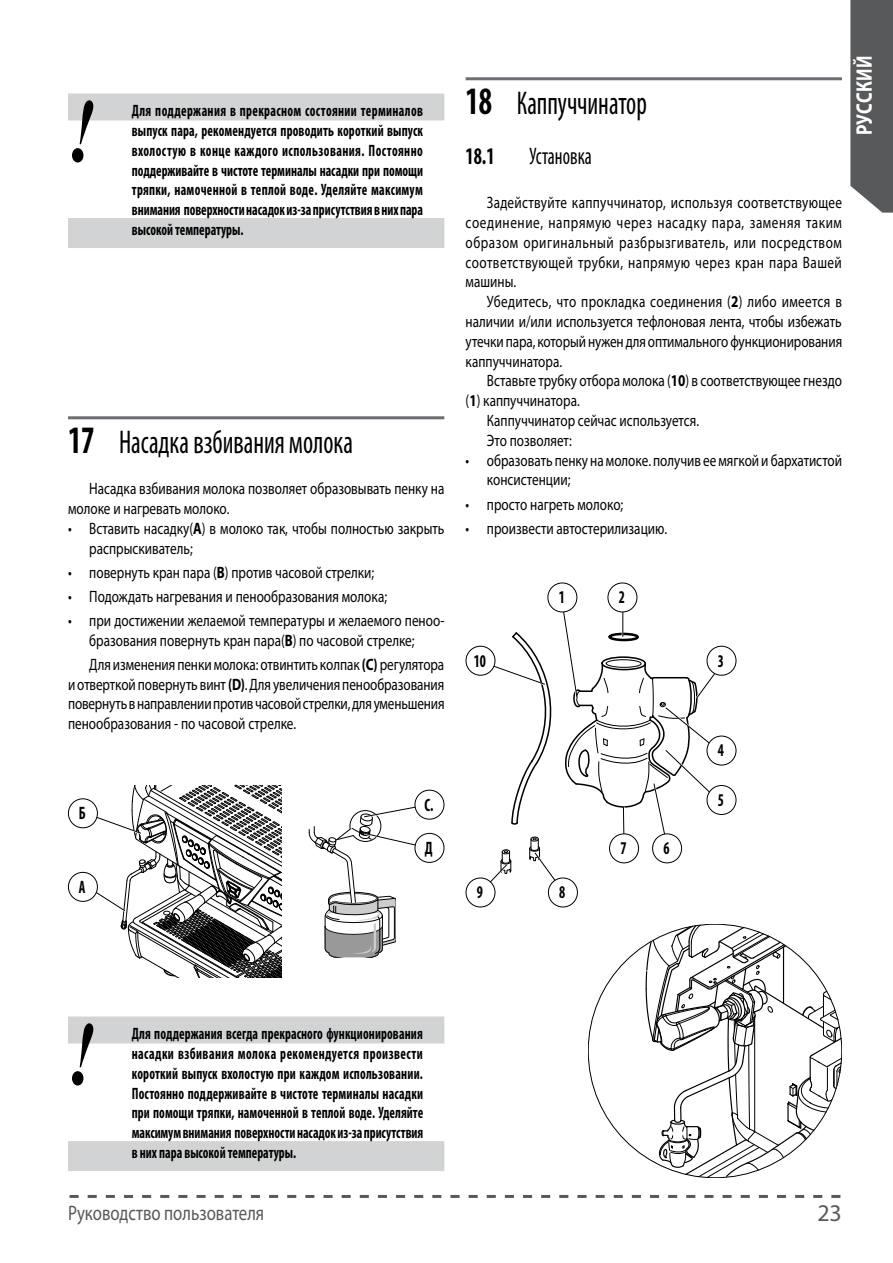
<style>
.page{position:relative;width:893px;height:1263px;background:#fff}
.page>*{position:absolute;margin:0;border:0;box-sizing:border-box;transform-origin:0 0}
.t1{font:italic 700 90px "Times New Roman";color:#000;scale:.8 1}
.t2{font:condensed 33px "Myriad Pro";color:#000;scale:.8 1}
.t3{font:condensed 24px "Myriad Pro";color:#000;scale:.8 1}
.t4{font:700 condensed 24px "Myriad Pro";color:#000;scale:.8 1}
.t5{font:24px "Myriad Pro";color:#58595b}
.t6{font:700 22.5px "Myriad Pro";letter-spacing:.015em;color:#fff;scale:.8 1}
.t7{font:21px "Myriad Pro";color:#58595b;scale:.8 1}
.t8{font:700 condensed 18px "Myriad Pro";color:#000;scale:.8 1}
.t9{font:16.5px/19.8px "Myriad Pro";color:#000;scale:.8 1}
.t10{font:700 condensed 16.5px/19.8px "Myriad Pro";color:#000;text-align:justify;scale:.8 1}
.s1{font-weight:700;font-size:39px}
.s2{font-weight:700}
</style>
<div class="page">
<svg style="left:70px;top:1195px;width:770px;height:3px"></svg>
<svg style="left:850px;top:0;width:43px;height:213px;background:#616264"></svg>
<div style="left:68px;top:93px;width:376px;height:27px;background:#d1d3d4"></div>
<div style="left:68px;top:218px;width:376px;height:30px;background:#d1d3d4"></div>
<hr style="left:68px;top:416px;width:376px;height:3px;background:#6d6e71">
<svg style="left:87px;top:785px;width:195px;height:193px"></svg>
<svg style="left:309px;top:804px;width:117px;height:153px"></svg>
<div style="left:68px;top:872px;width:29px;height:29px;background:#fff;border-radius:50%"></div>
<div style="left:68px;top:872px;width:30px;height:30px;border:1px solid #000;border-radius:50%"></div>
<div style="left:68px;top:799px;width:29px;height:29px;background:#fff;border-radius:50%"></div>
<div style="left:68px;top:798px;width:30px;height:30px;border:1px solid #000;border-radius:50%"></div>
<div style="left:415px;top:790px;width:29px;height:29px;background:#fff;border-radius:50%"></div>
<div style="left:415px;top:790px;width:29px;height:29px;border:1px solid #000;border-radius:50%"></div>
<div style="left:415px;top:833px;width:29px;height:29px;background:#fff;border-radius:50%"></div>
<div style="left:415px;top:833px;width:29px;height:30px;border:1px solid #000;border-radius:50%"></div>
<div style="left:68px;top:1016px;width:376px;height:27px;background:#d1d3d4"></div>
<div style="left:68px;top:1141px;width:376px;height:30px;background:#d1d3d4"></div>
<hr style="left:466px;top:77px;width:376px;height:3px;background:#6d6e71">
<svg style="left:486px;top:605px;width:232px;height:282px"></svg>
<div style="left:608px;top:583px;width:29px;height:29px;background:#fff;border-radius:50%"></div>
<div style="left:608px;top:583px;width:29px;height:29px;border:1px solid #000;border-radius:50%"></div>
<div style="left:707px;top:646px;width:29px;height:29px;background:#fff;border-radius:50%"></div>
<div style="left:707px;top:646px;width:29px;height:30px;border:1px solid #000;border-radius:50%"></div>
<div style="left:466px;top:646px;width:29px;height:29px;background:#fff;border-radius:50%"></div>
<div style="left:466px;top:646px;width:29px;height:30px;border:1px solid #000;border-radius:50%"></div>
<div style="left:466px;top:878px;width:29px;height:29px;background:#fff;border-radius:50%"></div>
<div style="left:466px;top:877px;width:29px;height:30px;border:1px solid #000;border-radius:50%"></div>
<div style="left:548px;top:878px;width:29px;height:29px;background:#fff;border-radius:50%"></div>
<div style="left:548px;top:877px;width:30px;height:30px;border:1px solid #000;border-radius:50%"></div>
<div style="left:707px;top:736px;width:29px;height:29px;background:#fff;border-radius:50%"></div>
<div style="left:707px;top:736px;width:29px;height:29px;border:1px solid #000;border-radius:50%"></div>
<div style="left:707px;top:785px;width:29px;height:29px;background:#fff;border-radius:50%"></div>
<div style="left:707px;top:785px;width:29px;height:30px;border:1px solid #000;border-radius:50%"></div>
<div style="left:653px;top:834px;width:29px;height:29px;background:#fff;border-radius:50%"></div>
<div style="left:652px;top:833px;width:30px;height:30px;border:1px solid #000;border-radius:50%"></div>
<div style="left:609px;top:834px;width:29px;height:29px;background:#fff;border-radius:50%"></div>
<div style="left:609px;top:833px;width:30px;height:30px;border:1px solid #000;border-radius:50%"></div>
<div style="left:548px;top:583px;width:29px;height:29px;background:#fff;border-radius:50%"></div>
<div style="left:547px;top:583px;width:30px;height:29px;border:1px solid #000;border-radius:50%"></div>
<svg style="left:645px;top:924px;width:197px;height:254px"></svg>
<h1 class="t1" style="left:68px;top:68px;width:37px">!</h1>
<p class="t10" style="left:132px;top:100px;width:366px">Для поддержания в прекрасном состоянии терминалов выпуск пара, рекомендуется проводить короткий выпуск вхолостую в конце каждого использования. Постоянно поддерживайте в чистоте терминалы насадки при помощи тряпки, намоченной в теплой воде. Уделяйте максимум внимания поверхности насадок из-за присутствия в них пара высокой температуры.</p>
<h2 class="t2" style="left:68px;top:422px;width:358px"><span class="s1">17</span> Насадка взбивания молока</h2>
<p class="t9" style="left:68px;top:479px;width:472px;text-indent:21px">Насадка взбивания молока позволяет образовывать пенку на молоке и нагревать молоко.</p>
<p class="t9" style="left:89px;top:518px;width:445px;text-indent:-21px">• Вставить насадку(<span class="s2">А</span>) в молоко так, чтобы полностью закрыть распрыскиватель;</p>
<p class="t9" style="left:68px;top:562px;width:384px">• повернуть кран пара (<span class="s2">В</span>) против часовой стрелки;</p>
<p class="t9" style="left:68px;top:586px;width:400px">• Подождать нагревания и пенообразования молока;</p>
<p class="t9" style="left:68px;top:610px;width:472px;text-align:center">• при достижении желаемой температуры и желаемого пеноо&shy;бразования повернуть кран пара(<span class="s2">В</span>) по часовой стрелке;</p>
<p class="t9" style="left:68px;top:654px;width:472px;text-align:justify;text-indent:21px">Для изменения пенки молока: отвинтить колпак <span class="s2">(С)</span> регулятора и отверткой повернуть винт <span class="s2">(D)</span>. Для увеличения пенообразования повернуть в направлении против часовой стрелки, для уменьшения пенообразования - по часовой стрелке.</p>
<p class="t8" style="left:79px;top:802px;width:10px">Б</p>
<p class="t8" style="left:79px;top:875px;width:10px">A</p>
<p class="t8" style="left:424px;top:793px;width:13px">С.</p>
<p class="t8" style="left:425px;top:836px;width:11px">Д</p>
<h2 class="t2" style="left:466px;top:83px;width:228px"><span class="s1">18</span> Каппуччинатор</h2>
<h3 class="t4" style="left:466px;top:141px;width:38px">18.1</h3>
<h3 class="t3" style="left:529px;top:142px;width:80px">Установка</h3>
<p class="t9" style="left:466px;top:193px;width:472px;text-align:justify;text-indent:21px">Задействуйте каппуччинатор, используя соответствующее соединение, напрямую через насадку пара, заменяя таким образом оригинальный разбрызгиватель, или посредством соответствующей трубки, напрямую через кран пара Вашей машины.</p>
<p class="t9" style="left:466px;top:292px;width:472px;text-align:justify;text-indent:21px">Убедитесь, что прокладка соединения (<span class="s2">2</span>) либо имеется в наличии и/или используется тефлоновая лента, чтобы избежать утечки пара, который нужен для оптимального функционирования каппуччинатора.</p>
<p class="t9" style="left:487px;top:371px;width:445px">Вставьте трубку отбора молока (<span class="s2">10</span>) в соответствующее гнездо</p>
<p class="t9" style="left:466px;top:391px;width:144px">(<span class="s2">1</span>) каппуччинатора.</p>
<p class="t9" style="left:487px;top:410px;width:267px">Каппуччинатор сейчас используется.</p>
<p class="t9" style="left:487px;top:430px;width:108px">Это позволяет:</p>
<p class="t9" style="left:487px;top:450px;width:445px;text-indent:-21px">• образовать пенку на молоке. получив ее мягкой и бархатистой консистенции;</p>
<p class="t9" style="left:466px;top:494px;width:199px">• просто нагреть молоко;</p>
<p class="t9" style="left:466px;top:518px;width:254px">• произвести автостерилизацию.</p>
<h3 class="t6" style="left:849px;top:135px;width:101px;rotate:-90deg">Русский</h3>
<p class="t8" style="left:559px;top:586px;width:9px">1</p>
<p class="t8" style="left:619px;top:586px;width:9px">2</p>
<p class="t8" style="left:474px;top:649px;width:17px">10</p>
<p class="t8" style="left:718px;top:649px;width:9px">3</p>
<p class="t8" style="left:477px;top:881px;width:9px">9</p>
<p class="t8" style="left:559px;top:881px;width:9px">8</p>
<p class="t8" style="left:620px;top:837px;width:9px">7</p>
<p class="t8" style="left:663px;top:837px;width:9px">6</p>
<p class="t8" style="left:718px;top:739px;width:9px">4</p>
<p class="t8" style="left:718px;top:789px;width:9px">5</p>
<h1 class="t1" style="left:68px;top:991px;width:37px">!</h1>
<p class="t10" style="left:132px;top:1023px;width:366px">Для поддержания всегда прекрасного функционирования насадки взбивания молока рекомендуется произвести короткий выпуск вхолостую при каждом использовании.<br>Постоянно поддерживайте в чистоте терминалы насадки при помощи тряпки, намоченной в теплой воде. Уделяйте максимум внимания поверхности насадок из-за присутствия в них пара высокой температуры.</p>
<p class="t7" style="left:68px;top:1200px;width:247px">Руководство пользователя</p>
<h3 class="t5" style="left:817px;top:1198px;width:26px">23</h3>
</div>
